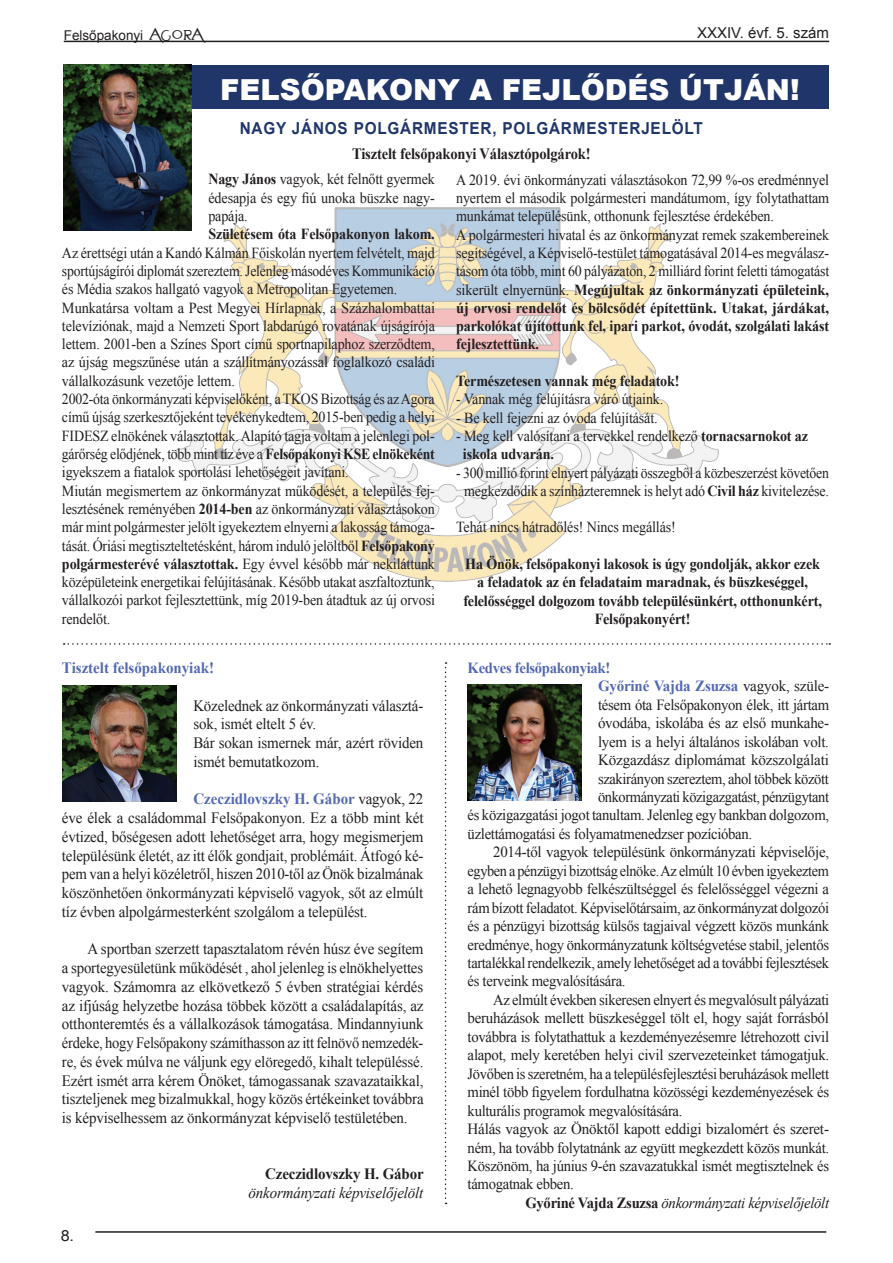
<style>
.page{position:relative;width:893px;height:1263px;background:#fff}
.page>*{position:absolute;margin:0;border:0;box-sizing:border-box;transform-origin:0 0}
.t1{font:900 28.95px "Arial";color:#fff}
.t2{font:700 16.5px "Arial";letter-spacing:.05em;color:#20366b;scale:.93 1}
.t3{font:15.75px/18.8px "Times New Roman";letter-spacing:-.01em;color:#231f20;text-align:justify;scale:.95 1}
.t4{font:700 15.75px "Times New Roman";letter-spacing:-.01em;color:#231f20;scale:.92 1}
.t5{font:italic 15.75px "Times New Roman";letter-spacing:-.01em;color:#231f20;scale:.95 1}
.t6{font:700 15.75px "Times New Roman";color:#5369b1;scale:.95 1}
.t7{font:700 15.75px "Times New Roman";letter-spacing:-.01em;color:#231f20;scale:.95 1}
.t8{font:15.45px "Times New Roman";letter-spacing:-.02em;color:#231f20;scale:.95 1}
.t9{font:15.45px "Times New Roman";letter-spacing:-.02em;color:#231f20;scale:.94 1}
.t10{font:15.45px "Times New Roman";letter-spacing:-.02em;color:#231f20}
.t11{font:15.45px "Times New Roman";letter-spacing:-.02em;color:#231f20;scale:.96 1}
.t12{font:15.45px "Times New Roman";letter-spacing:-.02em;color:#231f20;scale:.93 1}
.t13{font:italic 15.45px "Times New Roman";letter-spacing:-.02em;color:#231f20;scale:.95 1}
.t14{font:700 15.45px "Times New Roman";letter-spacing:-.02em;color:#5369b1}
.t15{font:700 15.45px "Times New Roman";letter-spacing:-.02em;color:#5369b1;scale:.95 1}
.t16{font:15.3px/18.3px "Times New Roman";letter-spacing:-.01em;color:#231f20;scale:.92 1}
.t17{font:700 15.3px/18.3px "Times New Roman";letter-spacing:-.01em;color:#231f20;text-align:center;scale:.92 1}
.t18{font:15.3px/18.3px "Times New Roman";letter-spacing:-.01em;color:#231f20;text-align:center;scale:.9 1}
.t19{font:15.3px "Arial";color:#231f20;scale:1.05 1}
.t20{font:15px "Arial";color:#231f20}
.t21{font:13.5px "Arial";color:#231f20}
.s1{font-family:"Evanescent";font-size:25.5px}
.s2{font-weight:700}
.s3{font-weight:700;color:#5369b1}
.s4{font-weight:400;color:#231f20}
.s5{font-weight:700;font-style:normal}
</style>
<div class="page">
<img style="left:176px;top:207px;width:542px;height:375px">
<hr style="left:64px;top:41px;width:765px;height:1px;background:#231f20">
<hr style="left:95px;top:1231px;width:731px;height:2px;background:#231f20">
<svg style="left:64px;top:643px;width:766px;height:2px"></svg>
<svg style="left:445px;top:662px;width:2px;height:542px"></svg>
<img style="left:468px;top:684px;width:113px;height:116px">
<img style="left:63px;top:685px;width:113px;height:116px">
<div style="left:64px;top:65px;width:765px;height:43px;background:#20366b"></div>
<img style="left:64px;top:65px;width:127px;height:165px">
<p class="t21" style="left:64px;top:26px;width:141px">Felsőpakonyi <span class="s1">Agora</span></p>
<p class="t20" style="left:697px;top:23px;width:134px">XXXIV. évf. 5. szám</p>
<h1 class="t1" style="left:220px;top:68px;width:581px">FELSŐPAKONY A FEJLŐDÉS ÚTJÁN!</h1>
<p class="t2" style="left:240px;top:117px;width:499px">NAGY JÁNOS POLGÁRMESTER, POLGÁRMESTERJELÖLT</p>
<p class="t4" style="left:352px;top:142px;width:261px">Tisztelt felsőpakonyi Választópolgárok!</p>
<p class="t16" style="left:208px;top:170px;width:248px;text-align:justify"><span class="s2">Nagy János</span> vagyok, két felnőtt gyermek édesapja és egy fiú unoka büszke nagy&shy;papája.</p>
<p class="t17" style="left:208px;top:225px;width:248px">Születésem óta Felsőpakonyon lakom.</p>
<p class="t16" style="left:62px;top:243px;width:407px">Az érettségi után a Kandó Kálmán Főiskolán nyertem felvételt, majd sportújságírói diplomát szereztem. Jelenleg másodéves Kommunikáció és Média szakos hallgató vagyok a Metropolitan Egyetemen.<br>Munkatársa voltam a Pest Megyei Hírlapnak, a Százhalombattai televíziónak, majd a Nemzeti Sport labdarúgó rovatának újságírója lettem. 2001-ben a Színes Sport című sportnapilaphoz szerződtem, az újság megszűnése után a szállítmányozással foglalkozó családi vállalkozásunk vezetője lettem.<br>2002-óta önkormányzati képviselőként, a TKOS Bizottság és az Agora című újság szerkesztőjeként tevékenykedtem, 2015-ben pedig a helyi FIDESZ elnökének választottak. Alapító tagja voltam a jelenlegi pol&shy;gárőrség elődjének, több mint tíz éve a <span class="s2">Felsőpakonyi KSE elnökeként </span>igyekszem a fiatalok sportolási lehetőségeit javítani.<br>Miután megismertem az önkormányzat működését, a település fej&shy;lesztésének reményében <span class="s2">2014-ben</span> az önkormányzati választásokon már mint polgármester jelölt igyekeztem elnyerni a lakosság támoga&shy;tását. Óriási megtiszteltetésként, három induló jelöltből <span class="s2">Felsőpakony polgármesterévé választottak.</span> Egy évvel később már nekiláttunk középületeink energetikai felújításának. Később utakat aszfaltoztunk, vállalkozói parkot fejlesztettünk, míg 2019-ben átadtuk az új orvosi rendelőt.</p>
<p class="t6" style="left:62px;top:657px;width:162px">Tisztelt felsőpakonyiak!</p>
<p class="t3" style="left:193px;top:696px;width:244px;text-align:left">Közelednek az önkormányzati választá&shy;sok, ismét eltelt 5 év.<br>Bár sokan ismernek már, azért röviden ismét bemutatkozom.</p>
<p class="t3" style="left:62px;top:789px;width:382px;text-indent:131px"><span class="s3">Czeczidlovszky H. Gábor</span> vagyok, 22 éve élek a családommal Felsőpakonyon. Ez a több mint két évtized, bőségesen adott lehetőséget arra, hogy megismerjem településünk életét, az itt élők gondjait, problémáit. Átfogó ké&shy;pem van a helyi közéletről, hiszen 2010-től az Önök bizalmának köszönhetően önkormányzati képviselő vagyok, sőt az elmúlt tíz évben alpolgármesterként szolgálom a települést.</p>
<p class="t3" style="left:62px;top:939px;width:382px;text-indent:26px">A sportban szerzett tapasztalatom révén húsz éve segítem a sportegyesületünk működését , ahol jelenleg is elnökhelyettes vagyok. Számomra az elkövetkező 5 évben stratégiai kérdés az ifjúság helyzetbe hozása többek között a családalapítás, az otthonteremtés és a vállalkozások támogatása. Mindannyiunk érdeke, hogy Felsőpakony számíthasson az itt felnövő nemzedék&shy;re, és évek múlva ne váljunk egy elöregedő, kihalt településsé.<br>Ezért ismét arra kérem Önöket, támogassanak szavazataikkal, tiszteljenek meg bizalmukkal, hogy közös értékeinket továbbra is képviselhessem az önkormányzat képviselő testületében.</p>
<p class="t19" style="left:61px;top:1225px;width:14px">8.</p>
<p class="t7" style="left:265px;top:1163px;width:168px">Czeczidlovszky H. Gábor</p>
<p class="t5" style="left:249px;top:1182px;width:186px">önkormányzati képviselőjelölt</p>
<p class="t16" style="left:456px;top:170px;width:407px">A 2019. évi önkormányzati választásokon 72,99 %-os eredménnyel nyertem el második polgármesteri mandátumom, így folytathattam munkámat településünk, otthonunk fejlesztése érdekében.<br>A polgármesteri hivatal és az önkormányzat remek szakembereinek segítségével, a Képviselő-testület támogatásával 2014-es megválasz&shy;tásom óta több, mint 60 pályázaton, 2 milliárd forint feletti támogatást sikerült elnyernünk. <span class="s2">Megújultak az önkormányzati épületeink, új orvosi rendelőt és bölcsődét építettünk. Utakat, járdákat, parkolókat újítottunk fel, ipari parkot, óvodát, szolgálati lakást fejlesztettünk.</span></p>
<p class="t17" style="left:456px;top:371px;width:244px">Természetesen vannak még feladatok!</p>
<p class="t16" style="left:456px;top:390px;width:227px">- Vannak még felújításra váró útjaink.</p>
<p class="t16" style="left:456px;top:408px;width:220px">- Be kell fejezni az óvoda felújítását.</p>
<p class="t16" style="left:463px;top:426px;width:377px;text-indent:-7px">- Meg kell valósítani a tervekkel rendelkező <span class="s2">tornacsarnokot az iskola udvarán.</span></p>
<p class="t18" style="left:456px;top:463px;width:416px">- 300 millió forint elnyert pályázati összegből a közbeszerzést követően megkezdődik a színházteremnek is helyt adó <span class="s2">Civil ház</span> kivitelezése.</p>
<p class="t16" style="left:456px;top:518px;width:240px">Tehát nincs hátradőlés! Nincs megállás!</p>
<p class="t17" style="left:463px;top:554px;width:391px">Ha Önök, felsőpakonyi lakosok is úgy gondolják, akkor ezek a feladatok az én feladataim maradnak, és büszkeséggel, felelősséggel dolgozom tovább településünkért, otthonunkért, Felsőpakonyért!</p>
<p class="t15" style="left:468px;top:657px;width:152px">Kedves felsőpakonyiak!</p>
<p class="t14" style="left:598px;top:675px;width:233px">Győriné Vajda Zsuzsa <span class="s4">vagyok, szüle-</span></p>
<p class="t8" style="left:598px;top:694px;width:245px">tésem óta Felsőpakonyon élek, itt jártam</p>
<p class="t10" style="left:598px;top:712px;width:233px">óvodába, iskolába és az első munkahe-</p>
<p class="t11" style="left:598px;top:731px;width:242px">lyem is a helyi általános iskolában volt.</p>
<p class="t10" style="left:598px;top:749px;width:232px">Közgazdász diplomámat közszolgálati</p>
<p class="t9" style="left:598px;top:768px;width:247px">szakirányon szereztem, ahol többek között</p>
<p class="t12" style="left:598px;top:786px;width:250px">önkormányzati közigazgatást, pénzügytant</p>
<p class="t8" style="left:468px;top:805px;width:382px">és közigazgatási jogot tanultam. Jelenleg egy bankban dolgozom,</p>
<p class="t8" style="left:468px;top:823px;width:301px">üzlettámogatási és folyamatmenedzser pozícióban.</p>
<p class="t11" style="left:493px;top:842px;width:351px">2014-től vagyok településünk önkormányzati képviselője,</p>
<p class="t12" style="left:468px;top:860px;width:390px">egyben a pénzügyi bizottság elnöke. Az elmúlt 10 évben igyekeztem</p>
<p class="t8" style="left:468px;top:879px;width:382px">a lehető legnagyobb felkészültséggel és felelősséggel végezni a</p>
<p class="t9" style="left:468px;top:897px;width:386px">rám bízott feladatot. Képviselőtársaim, az önkormányzat dolgozói</p>
<p class="t8" style="left:468px;top:915px;width:382px">és a pénzügyi bizottság külsős tagjaival végzett közös munkánk</p>
<p class="t8" style="left:468px;top:934px;width:382px">eredménye, hogy önkormányzatunk költségvetése stabil, jelentős</p>
<p class="t9" style="left:468px;top:952px;width:386px">tartalékkal rendelkezik, amely lehetőséget ad a további fejlesztések</p>
<p class="t8" style="left:468px;top:971px;width:168px">és terveink megvalósítására.</p>
<p class="t9" style="left:493px;top:989px;width:359px">Az elmúlt években sikeresen elnyert és megvalósult pályázati</p>
<p class="t10" style="left:468px;top:1008px;width:363px">beruházások mellett büszkeséggel tölt el, hogy saját forrásból</p>
<p class="t8" style="left:468px;top:1026px;width:382px">továbbra is folytathattuk a kezdeményezésemre létrehozott civil</p>
<p class="t11" style="left:468px;top:1045px;width:378px">alapot, mely keretében helyi civil szervezeteinket támogatjuk.</p>
<p class="t9" style="left:468px;top:1063px;width:386px">Jövőben is szeretném, ha a településfejlesztési beruházások mellett</p>
<p class="t8" style="left:468px;top:1081px;width:382px">minél több figyelem fordulhatna közösségi kezdeményezések és</p>
<p class="t8" style="left:468px;top:1100px;width:228px">kulturális programok megvalósítására.</p>
<p class="t10" style="left:468px;top:1118px;width:363px">Hálás vagyok az Önöktől kapott eddigi bizalomért és szeret-</p>
<p class="t8" style="left:468px;top:1137px;width:382px">ném, ha tovább folytatnánk az együtt megkezdett közös munkát.</p>
<p class="t8" style="left:468px;top:1155px;width:382px">Köszönöm, ha június 9-én szavazatukkal ismét megtisztelnek és</p>
<p class="t8" style="left:468px;top:1174px;width:113px">támogatnak ebben.</p>
<p class="t13" style="left:525px;top:1192px;width:321px"><span class="s5">Győriné Vajda Zsuzsa</span> önkormányzati képviselőjelölt</p>
</div>
